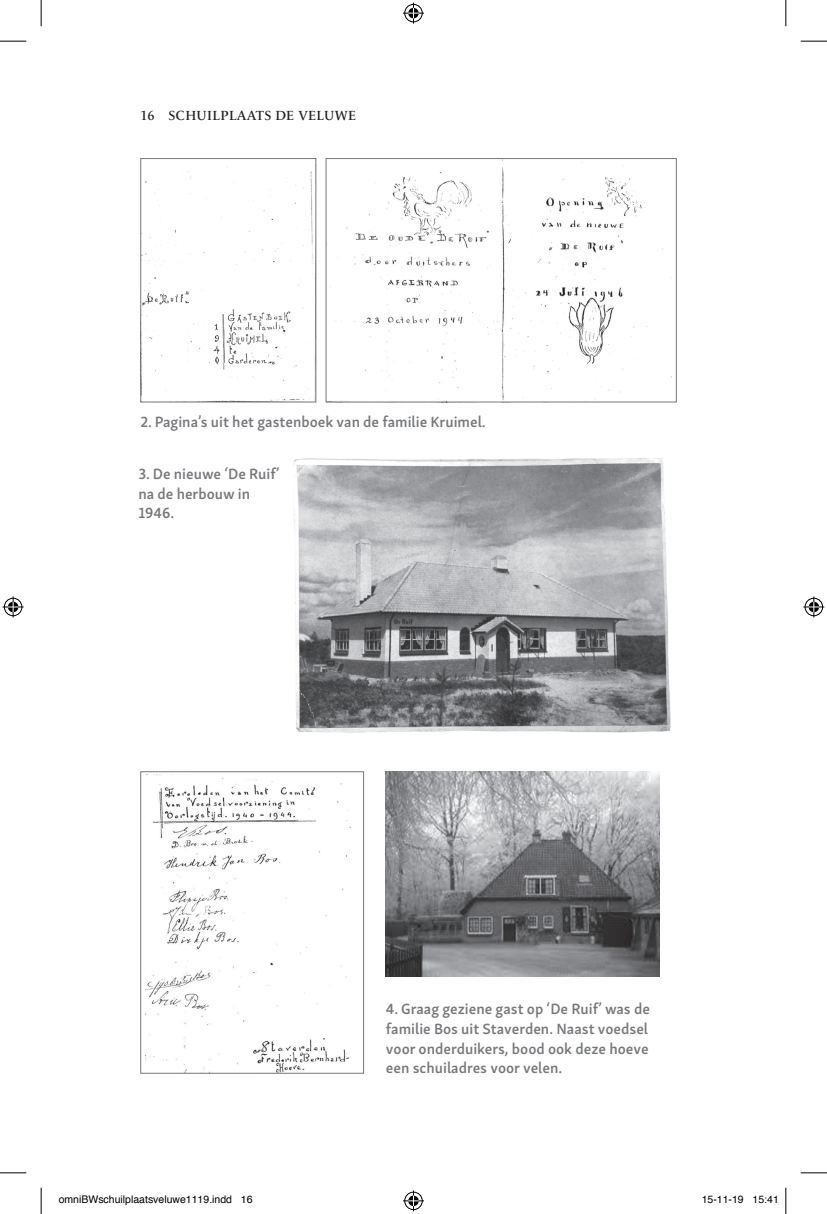
<style>
.page{position:relative;width:827px;height:1214px;background:#fff}
.page>*{position:absolute;margin:0;border:0;box-sizing:border-box;transform-origin:0 0}
.bijschrift{font:600 15.22px/19.6px "Skolar Sans Latn";color:#76787b}
.t1{font:13.47px "Le Monde Livre Std";letter-spacing:.02em;color:#231f20}
.t2{font:10.5px "Helvetica";color:#000}
</style>
<div class="page">
<img style="left:142px;top:166px;width:171px;height:234px">
<div style="left:140px;top:158px;width:176px;height:244px;border:1px solid #76787b"></div>
<img style="left:330px;top:160px;width:342px;height:240px">
<div style="left:326px;top:158px;width:350px;height:244px;border:1px solid #76787b"></div>
<img style="left:293px;top:458px;width:378px;height:275px">
<img style="left:145px;top:774px;width:206px;height:297px">
<div style="left:140px;top:771px;width:224px;height:302px;border:1px solid #76787b"></div>
<img style="left:386px;top:771px;width:273px;height:205px">
<svg style="left:0;top:41px;width:26px;height:1px"></svg>
<svg style="left:800px;top:41px;width:26px;height:1px"></svg>
<svg style="left:0;top:1172px;width:26px;height:1px"></svg>
<svg style="left:800px;top:1172px;width:26px;height:1px"></svg>
<svg style="left:41px;top:0;width:1px;height:26px"></svg>
<svg style="left:41px;top:1187px;width:1px;height:26px"></svg>
<svg style="left:785px;top:0;width:1px;height:26px"></svg>
<svg style="left:785px;top:1187px;width:1px;height:26px"></svg>
<svg style="left:403px;top:3px;width:21px;height:21px"></svg>
<svg style="left:403px;top:1190px;width:21px;height:21px"></svg>
<svg style="left:3px;top:596px;width:21px;height:21px"></svg>
<svg style="left:803px;top:596px;width:21px;height:21px"></svg>
<p class="t1" style="left:140px;top:107px;width:217px">16 SCHUILPLAATS DE VELUWE</p>
<p class="bijschrift" style="left:140px;top:411px;width:347px">2. Pagina’s uit het gastenboek van de familie Kruimel.</p>
<p class="bijschrift" style="left:138px;top:462px;width:143px">3. De nieuwe ‘De Ruif’ na de herbouw in<br>1946.</p>
<p class="bijschrift" style="left:386px;top:997px;width:265px;text-align:justify">4. Graag geziene gast op ‘De Ruif’ was de familie Bos uit Staverden. Naast voedsel voor onderduikers, bood ook deze hoeve een schuiladres voor velen.</p>
<p class="t2" style="left:59px;top:1191px;width:195px">omniBWschuilplaatsveluwe1119.indd 16</p>
<p class="t2" style="left:701px;top:1191px;width:79px">15-11-19 15:41</p>
</div>
